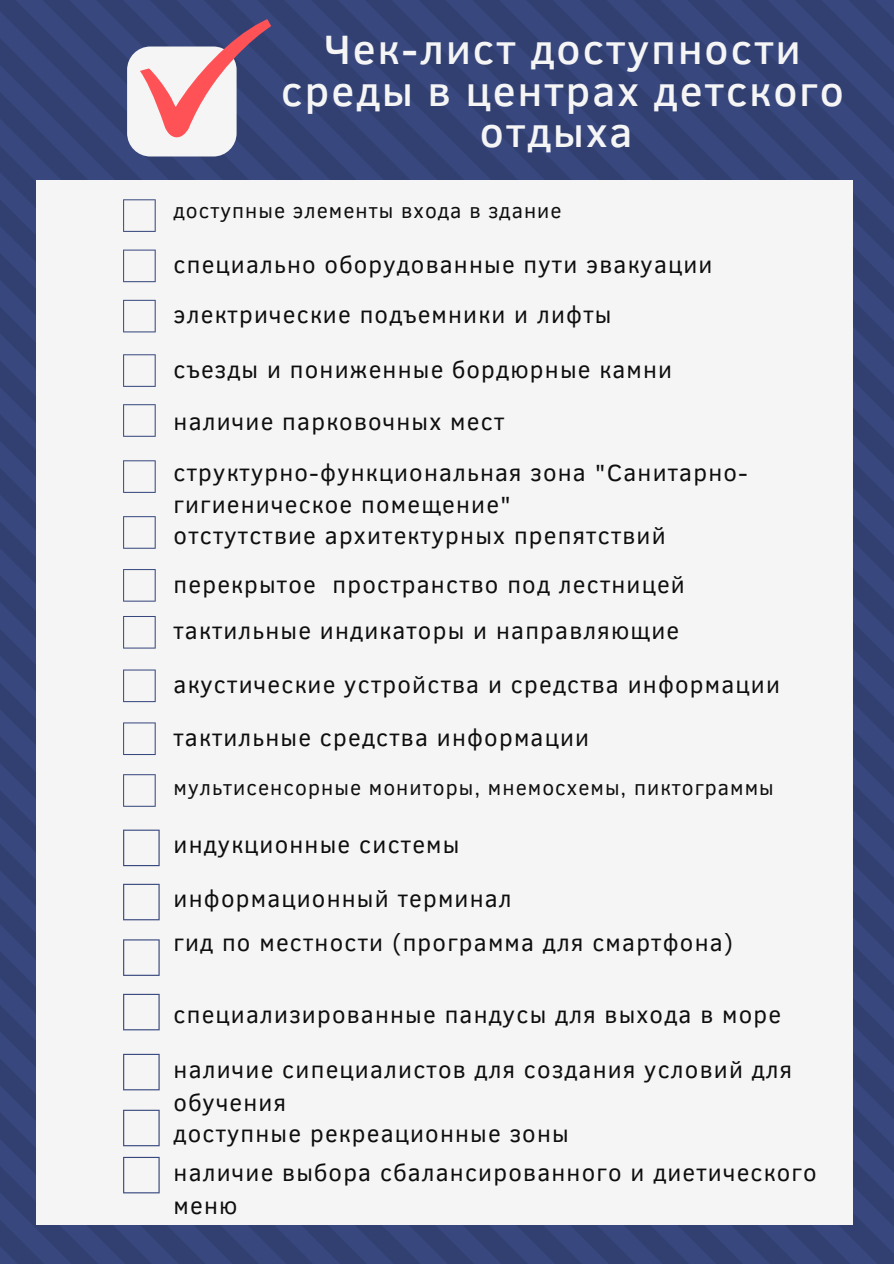
<style>
.page{position:relative;width:894px;height:1264px;background:#fff}
.page>*{position:absolute;margin:0;border:0;box-sizing:border-box;transform-origin:0 0}
.t1{font:500 42px/41.7px "Clear Sans";letter-spacing:.05em;color:#f5f5f5;text-align:center}
.t2{font:24px/51.3px "Clear Sans";letter-spacing:.05em;color:#0e0e0e}
.t3{font:21px "Clear Sans";letter-spacing:.05em;color:#0e0e0e}
</style>
<div class="page">
<div style="left:0;top:0;width:893px;height:1263px;background:#354478"></div>
<div style="left:36px;top:180px;width:817px;height:1044px;background:#f5f5f5"></div>
<svg style="left:127px;top:19px;width:144px;height:137px"></svg>
<svg style="left:123px;top:300px;width:33px;height:32px"></svg>
<svg style="left:123px;top:354px;width:33px;height:33px"></svg>
<svg style="left:123px;top:404px;width:33px;height:33px"></svg>
<svg style="left:123px;top:460px;width:33px;height:33px"></svg>
<svg style="left:123px;top:516px;width:33px;height:33px"></svg>
<svg style="left:123px;top:569px;width:33px;height:32px"></svg>
<svg style="left:123px;top:616px;width:33px;height:32px"></svg>
<svg style="left:123px;top:669px;width:33px;height:33px"></svg>
<svg style="left:123px;top:722px;width:33px;height:33px"></svg>
<svg style="left:123px;top:774px;width:33px;height:32px"></svg>
<svg style="left:123px;top:829px;width:37px;height:37px"></svg>
<svg style="left:123px;top:883px;width:37px;height:37px"></svg>
<svg style="left:123px;top:939px;width:37px;height:36px"></svg>
<svg style="left:123px;top:249px;width:33px;height:33px"></svg>
<svg style="left:123px;top:199px;width:33px;height:33px"></svg>
<svg style="left:123px;top:993px;width:37px;height:37px"></svg>
<svg style="left:123px;top:1053px;width:37px;height:37px"></svg>
<svg style="left:123px;top:1109px;width:37px;height:37px"></svg>
<svg style="left:123px;top:1156px;width:37px;height:37px"></svg>
<h1 class="t1" style="left:281px;top:26px;width:564px">Чек-лист доступности среды в центрах детского отдыха</h1>
<p class="t3" style="left:173px;top:195px;width:389px">доступные элементы входа в здание</p>
<p class="t2" style="left:173px;top:238px;width:540px">специально оборудованные пути эвакуации</p>
<p class="t2" style="left:173px;top:288px;width:439px">электрические подъемники и лифты</p>
<p class="t2" style="left:173px;top:342px;width:575px">съезды и пониженные бордюрные камни наличие парковочных мест структурно-функциональная зона "Санитарно-</p>
<p class="t2" style="left:173px;top:488px;width:493px;line-height:31px">гигиеническое помещение"<br>отстутствие архитектурных препятствий</p>
<p class="t2" style="left:173px;top:559px;width:512px;line-height:47px">перекрытое пространство под лестницей тактильные индикаторы и направляющие</p>
<p class="t2" style="left:173px;top:657px;width:608px">акустические устройства и средства информации</p>
<p class="t2" style="left:173px;top:710px;width:417px">тактильные средства информации</p>
<p class="t3" style="left:173px;top:772px;width:601px">мультисенсорные мониторы, мнемосхемы, пиктограммы</p>
<p class="t2" style="left:173px;top:817px;width:287px">индукционные системы</p>
<p class="t2" style="left:173px;top:875px;width:561px;line-height:43.5px">информационный терминал<br>гид по местности (программа для смартфона)</p>
<p class="t2" style="left:173px;top:988px;width:609px">специализированные пандусы для выхода в море</p>
<p class="t2" style="left:173px;top:1052px;width:620px;line-height:32px">наличие сипециалистов для создания условий для обучения<br>доступные рекреационные зоны</p>
<p class="t2" style="left:173px;top:1154px;width:644px;line-height:32.7px">наличие выбора сбалансированного и диетического меню</p>
</div>
